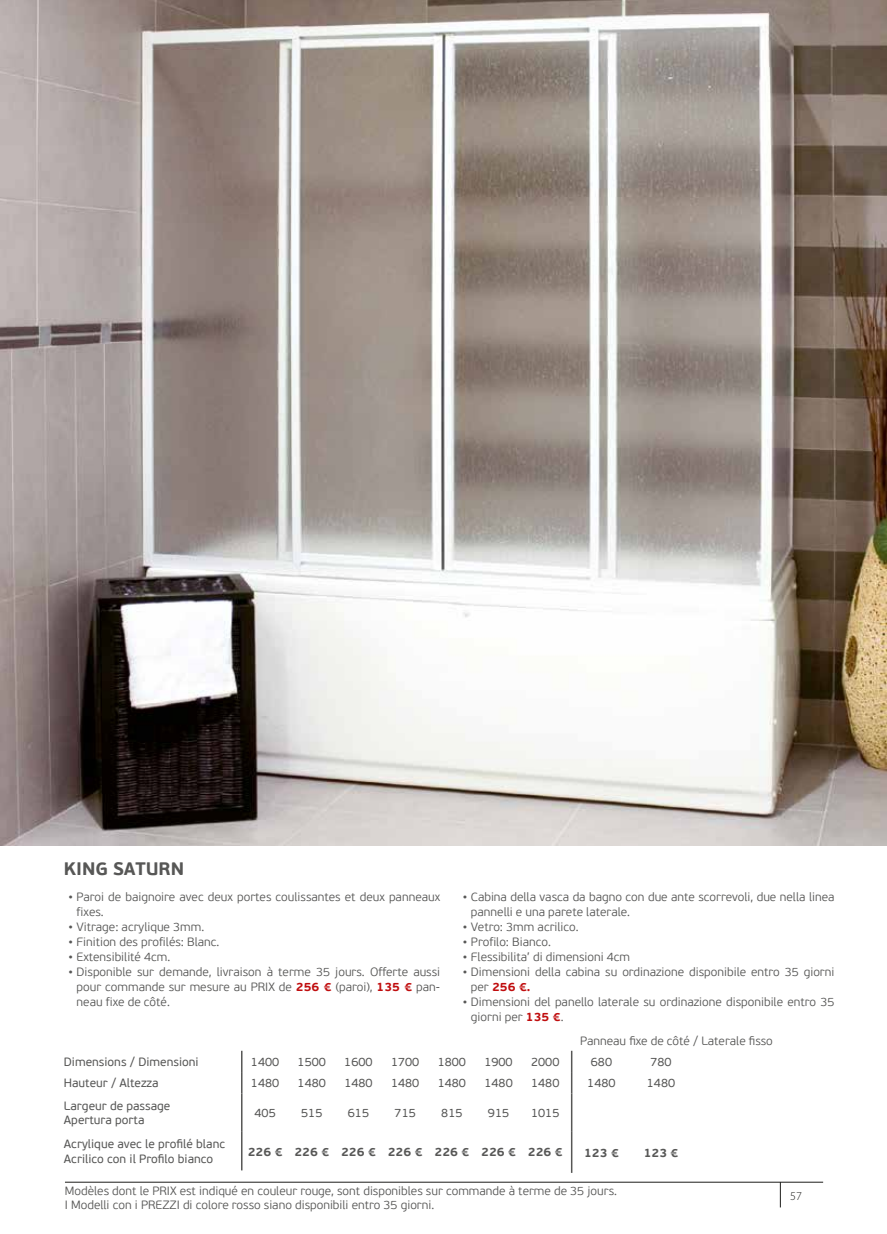
<style>
.page{position:relative;width:887px;height:1234px;background:#fff}
.page>*{position:absolute;margin:0;border:0;box-sizing:border-box;transform-origin:0 0}
.t1{font:700 18px "PF Beau Sans Pro";color:#575756}
.t2{font:300 12px/15px "PF Beau Sans Pro";color:#575756}
.t3{font:12px/14.4px "PF Beau Sans Pro";color:#575756}
.t4{font:700 12px "PF Beau Sans Pro";color:#575756}
.t5{font:300 12px "Myriad Pro";color:#1d1d1b}
.s1{font-size:13.5px}
.s2{font-weight:700;color:#c00d0e}
</style>
<div class="page">
<svg style="left:241px;top:1050px;width:1px;height:43px"></svg>
<hr style="left:241px;top:1093px;width:1px;height:38px;background:#575756">
<hr style="left:241px;top:1131px;width:1px;height:39px;background:#575756">
<hr style="left:570px;top:1050px;width:2px;height:21px;background:#575756">
<hr style="left:570px;top:1071px;width:2px;height:22px;background:#575756">
<hr style="left:570px;top:1093px;width:2px;height:38px;background:#575756">
<hr style="left:570px;top:1131px;width:2px;height:41px;background:#575756">
<img style="left:0;top:0;width:886px;height:845px">
<hr style="left:65px;top:1181px;width:757px;height:1px;background:#1d1d1b">
<svg style="left:779px;top:1181px;width:1px;height:26px"></svg>
<h1 class="t1" style="left:64px;top:857px;width:122px">KING SATURN</h1>
<p class="t2" style="left:77px;top:889px;width:365px;text-indent:-9px"><span class="s1">•</span> Paroi de baignoire avec deux portes coulissantes et deux panneaux fixes.</p>
<p class="t2" style="left:68px;top:919px;width:137px"><span class="s1">•</span> Vitrage: acrylique 3mm.</p>
<p class="t2" style="left:68px;top:934px;width:153px"><span class="s1">•</span> Finition des profilés: Blanc.</p>
<p class="t2" style="left:68px;top:949px;width:104px"><span class="s1">•</span> Extensibilité 4cm.</p>
<p class="t2" style="left:77px;top:964px;width:365px;text-align:justify;text-indent:-9px"><span class="s1">•</span> Disponible sur demande, livraison à terme 35 jours. Offerte aussi pour commande sur mesure au PRIX de <span class="s2">256 €</span> (paroi), <span class="s2">135 €</span> pan&shy;neau fixe de côté.</p>
<p class="t2" style="left:470px;top:889px;width:365px;text-indent:-9px"><span class="s1">•</span> Cabina della vasca da bagno con due ante scorrevoli, due nella linea pannelli e una parete laterale.</p>
<p class="t2" style="left:462px;top:919px;width:118px"><span class="s1">•</span> Vetro: 3mm acrilico.</p>
<p class="t2" style="left:462px;top:934px;width:90px"><span class="s1">•</span> Profilo: Bianco.</p>
<p class="t2" style="left:462px;top:949px;width:169px"><span class="s1">•</span> Flessibilita’ di dimensioni 4cm</p>
<p class="t2" style="left:470px;top:964px;width:365px;text-indent:-9px"><span class="s1">•</span> Dimensioni della cabina su ordinazione disponibile entro 35 giorni per <span class="s2">256 €.</span></p>
<p class="t2" style="left:470px;top:994px;width:365px;text-indent:-9px"><span class="s1">•</span> Dimensioni del panello laterale su ordinazione disponibile entro 35 giorni per <span class="s2">135 €</span>.</p>
<p class="t3" style="left:64px;top:1054px;width:136px">Dimensions / Dimensioni</p>
<p class="t3" style="left:251px;top:1054px;width:30px">1400</p>
<p class="t3" style="left:297px;top:1054px;width:30px">1500</p>
<p class="t3" style="left:344px;top:1054px;width:30px">1600</p>
<p class="t3" style="left:391px;top:1054px;width:30px">1700</p>
<p class="t3" style="left:437px;top:1054px;width:30px">1800</p>
<p class="t3" style="left:484px;top:1054px;width:30px">1900</p>
<p class="t3" style="left:531px;top:1054px;width:30px">2000</p>
<p class="t3" style="left:64px;top:1075px;width:96px">Hauteur / Altezza</p>
<p class="t3" style="left:251px;top:1075px;width:30px">1480</p>
<p class="t3" style="left:297px;top:1075px;width:30px">1480</p>
<p class="t3" style="left:344px;top:1075px;width:30px">1480</p>
<p class="t3" style="left:391px;top:1075px;width:30px">1480</p>
<p class="t3" style="left:437px;top:1075px;width:30px">1480</p>
<p class="t3" style="left:484px;top:1075px;width:30px">1480</p>
<p class="t3" style="left:531px;top:1075px;width:30px">1480</p>
<p class="t3" style="left:64px;top:1098px;width:108px">Largeur de passage<br>Apertura porta</p>
<p class="t3" style="left:254px;top:1105px;width:23px">405</p>
<p class="t3" style="left:301px;top:1105px;width:23px">515</p>
<p class="t3" style="left:348px;top:1105px;width:23px">615</p>
<p class="t3" style="left:394px;top:1105px;width:23px">715</p>
<p class="t3" style="left:441px;top:1105px;width:23px">815</p>
<p class="t3" style="left:487px;top:1105px;width:23px">915</p>
<p class="t3" style="left:531px;top:1105px;width:30px">1015</p>
<p class="t3" style="left:64px;top:1137px;width:163px">Acrylique avec le profilé blanc<br>Acrilico con il Profilo bianco</p>
<p class="t4" style="left:247px;top:1143px;width:316px">226 € 226 € 226 € 226 € 226 € 226 € 226 €</p>
<p class="t2" style="left:580px;top:1032px;width:194px">Panneau fixe de côté / Laterale fisso</p>
<p class="t3" style="left:590px;top:1054px;width:23px">680</p>
<p class="t3" style="left:650px;top:1054px;width:23px">780</p>
<p class="t3" style="left:587px;top:1075px;width:30px">1480</p>
<p class="t3" style="left:646px;top:1075px;width:30px">1480</p>
<p class="t4" style="left:583px;top:1144px;width:36px">123 €</p>
<p class="t4" style="left:643px;top:1144px;width:36px">123 €</p>
<p class="t2" style="left:65px;top:1183px;width:553px;line-height:14.4px">Modèles dont le PRIX est indiqué en couleur rouge, sont disponibles sur commande à terme de 35 jours.<br>I Modelli con i PREZZI di colore rosso siano disponibili entro 35 giorni.</p>
<p class="t5" style="left:789px;top:1188px;width:13px">57</p>
</div>
